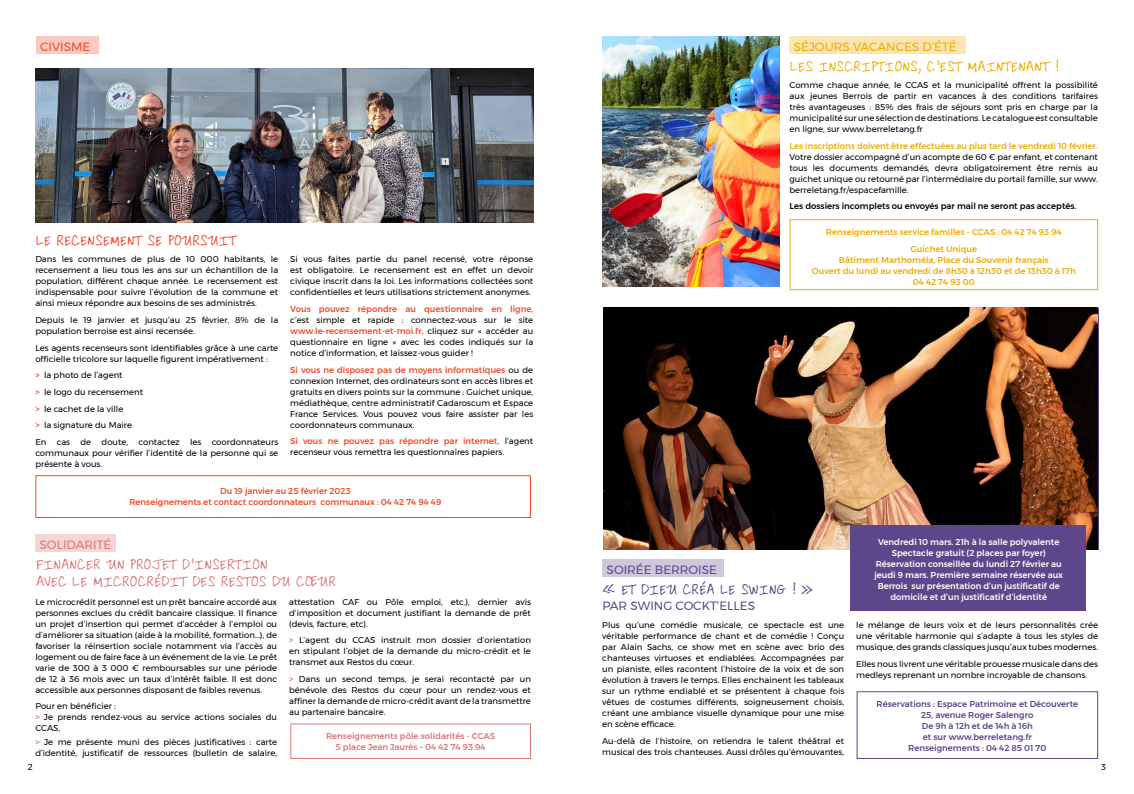
<style>
.page{position:relative;width:1134px;height:794px;background:#fff}
.page>*{position:absolute;margin:0;border:0;box-sizing:border-box;transform-origin:0 0}
.t1{font:15px "Ardleys Hand";color:#db7878}
.t2{font:15px "Ardleys Hand";color:#f0ab00}
.t3{font:15px "Ardleys Hand";color:#f04d2c}
.t4{font:15px "Ardleys Hand";color:#5e468b}
.t5{font:12px "Montserrat";color:#5e468b}
.t6{font:12px "Montserrat";color:#f0ab00}
.t7{font:12px "Montserrat";color:#db7878}
.t8{font:12px "Montserrat";color:#f04d2c}
.t9{font:8.5px/11px "Montserrat";color:#000;text-align:justify}
.t10{font:500 8.5px/11px "Montserrat";color:#fff;text-align:center}
.t11{font:500 8.5px "Montserrat";color:#f0ab00}
.t12{font:500 8.5px "Montserrat";color:#5e468b}
.t13{font:500 8.5px "Montserrat";color:#f04d2c}
.t14{font:500 8.5px "Montserrat";color:#db7878}
.t15{font:500 8.5px "Montserrat";color:#000}
.s1{font-weight:500;color:#f04d2c}
.s2{font-weight:500;color:#db7878}
.s3{font-weight:500;color:#f0ab00}
</style>
<div class="page">
<div style="left:290px;top:723px;width:241px;height:36px;border:1px solid #db7878"></div>
<div style="left:35px;top:534px;width:81px;height:18px;background:#f4d6d6"></div>
<div style="left:35px;top:475px;width:496px;height:43px;border:1px solid #f04d2c"></div>
<div style="left:36px;top:36px;width:62px;height:18px;background:#fac9c0"></div>
<img style="left:603px;top:308px;width:495px;height:241px">
<div style="left:850px;top:525px;width:236px;height:85px;background:#5e468b"></div>
<div style="left:857px;top:691px;width:241px;height:68px;border:1px solid #5e468b"></div>
<div style="left:602px;top:559px;width:121px;height:18px;background:#cfc7dc"></div>
<div style="left:789px;top:219px;width:309px;height:71px;border:1px solid #f0ab00"></div>
<div style="left:789px;top:36px;width:177px;height:18px;background:#fae5b3"></div>
<img style="left:602px;top:36px;width:177px;height:251px">
<img style="left:35px;top:68px;width:498px;height:155px">
<p class="t8" style="left:40px;top:37px;width:52px">CIVISME</p>
<p class="t3" style="left:35px;top:231px;width:202px">LE RECENSEMENT SE POURSUIT</p>
<p class="t9" style="left:35px;top:254px;width:244px">Dans les communes de plus de 10 000 habitants, le recensement a lieu tous les ans sur un échantillon de la population, différent chaque année. Le recensement est indispensable pour suivre l’évolution de la commune et ainsi mieux répondre aux besoins de ses administrés.</p>
<p class="t9" style="left:35px;top:314px;width:244px">Depuis le 19 janvier et jusqu’au 25 février, 8% de la population berroise est ainsi recensée.</p>
<p class="t9" style="left:35px;top:342px;width:244px">Les agents recenseurs sont identifiables grâce à une carte officielle tricolore sur laquelle figurent impérativement :</p>
<p class="t9" style="left:35px;top:370px;width:89px"><span class="s1">&gt;</span> la photo de l’agent</p>
<p class="t9" style="left:35px;top:386px;width:109px"><span class="s1">&gt;</span> le logo du recensement</p>
<p class="t9" style="left:35px;top:403px;width:89px"><span class="s1">&gt;</span> le cachet de la ville</p>
<p class="t9" style="left:35px;top:420px;width:98px"><span class="s1">&gt;</span> la signature du Maire</p>
<p class="t9" style="left:35px;top:436px;width:244px">En cas de doute, contactez les coordonnateurs communaux pour vérifier l’identité de la personne qui se présente à vous.</p>
<p class="t9" style="left:290px;top:254px;width:244px">Si vous faites partie du panel recensé, votre réponse est obligatoire. Le recensement est en effet un devoir civique inscrit dans la loi. Les informations collectées sont confidentielles et leurs utilisations strictement anonymes.</p>
<p class="t9" style="left:290px;top:303px;width:244px"><span class="s1">Vous pouvez répondre au questionnaire en ligne, </span>c’est simple et rapide : connectez-vous sur le site <span class="s1">www.le-recensement-et-moi.fr,</span> cliquez sur « accéder au questionnaire en ligne » avec les codes indiqués sur la notice d’information, et laissez-vous guider !</p>
<p class="t9" style="left:290px;top:364px;width:244px"><span class="s1">Si vous ne disposez pas de moyens informatiques</span> ou de connexion Internet, des ordinateurs sont en accès libres et gratuits en divers points sur la commune : Guichet unique, médiathèque, centre administratif Cadaroscum et Espace France Services. Vous pouvez vous faire assister par les coordonnateurs communaux.</p>
<p class="t9" style="left:290px;top:436px;width:244px"><span class="s1">Si vous ne pouvez pas répondre par internet,</span> l’agent recenseur vous remettra les questionnaires papiers.</p>
<p class="t13" style="left:220px;top:484px;width:132px">Du 19 janvier au 25 février 2023</p>
<p class="t13" style="left:129px;top:495px;width:313px">Renseignements et contact coordonnateurs communaux : 04 42 74 94 49</p>
<p class="t7" style="left:40px;top:536px;width:73px">SOLIDARITÉ</p>
<p class="t1" style="left:35px;top:555px;width:233px">FINANCER UN PROJET D’INSERTION</p>
<p class="t1" style="left:35px;top:571px;width:302px">AVEC LE MICROCRÉDIT DES RESTOS DU CŒUR</p>
<p class="t9" style="left:35px;top:596px;width:243px">Le microcrédit personnel est un prêt bancaire accordé aux personnes exclues du crédit bancaire classique. Il finance un projet d’insertion qui permet d’accéder à l’emploi ou d’améliorer sa situation (aide à la mobilité, formation…), de favoriser la réinsertion sociale notamment via l’accès au logement ou de faire face à un événement de la vie. Le prêt varie de 300 à 3 000 € remboursables sur une période de 12 à 36 mois avec un taux d’intérêt faible. Il est donc accessible aux personnes disposant de faibles revenus.</p>
<p class="t9" style="left:35px;top:700px;width:82px">Pour en bénéficier :</p>
<p class="t9" style="left:35px;top:711px;width:243px"><span class="s2">&gt;</span> Je prends rendez-vous au service actions sociales du<br>CCAS,</p>
<p class="t9" style="left:35px;top:736px;width:243px"><span class="s2">&gt;</span> Je me présente muni des pièces justificatives : carte d’identité, justificatif de ressources (bulletin de salaire,</p>
<p class="t9" style="left:289px;top:596px;width:243px">attestation CAF ou Pôle emploi, etc.), dernier avis d’imposition et document justifiant la demande de prêt (devis, facture, etc).</p>
<p class="t9" style="left:289px;top:634px;width:243px"><span class="s2">&gt;</span> L’agent du CCAS instruit mon dossier d’orientation en stipulant l’objet de la demande du micro-crédit et le transmet aux Restos du cœur.</p>
<p class="t9" style="left:289px;top:673px;width:243px"><span class="s2">&gt;</span> Dans un second temps, je serai recontacté par un bénévole des Restos du cœur pour un rendez-vous et affiner la demande de micro-crédit avant de la transmettre au partenaire bancaire.</p>
<p class="t14" style="left:326px;top:729px;width:171px">Renseignements pôle solidarités - CCAS</p>
<p class="t14" style="left:336px;top:740px;width:152px">5 place Jean Jaurès – 04 42 74 93 94</p>
<p class="t6" style="left:794px;top:37px;width:164px">SÉJOURS VACANCES D’ÉTÉ</p>
<p class="t2" style="left:789px;top:57px;width:270px">LES INSCRIPTIONS, C’EST MAINTENANT !</p>
<p class="t9" style="left:789px;top:79px;width:310px">Comme chaque année, le CCAS et la municipalité offrent la possibilité aux jeunes Berrois de partir en vacances à des conditions tarifaires très avantageuses : 85% des frais de séjours sont pris en charge par la municipalité sur une sélection de destinations. Le catalogue est consultable en ligne, sur www.berreletang.fr</p>
<p class="t9" style="left:789px;top:140px;width:310px"><span class="s3">Les inscriptions doivent être effectuées au plus tard le vendredi 10 février.<br></span>Votre dossier accompagné d’un acompte de 60 € par enfant, et contenant tous les documents demandés, devra obligatoirement être remis au guichet unique ou retourné par l’intermédiaire du portail famille, sur www. berreletang.fr/espacefamille.</p>
<p class="t15" style="left:789px;top:200px;width:288px">Les dossiers incomplets ou envoyés par mail ne seront pas acceptés.</p>
<p class="t11" style="left:826px;top:225px;width:237px">Renseignements service familles - CCAS : 04 42 74 93 94</p>
<p class="t11" style="left:910px;top:242px;width:68px">Guichet Unique</p>
<p class="t11" style="left:839px;top:253px;width:211px">Bâtiment Marthoméla, Place du Souvenir français</p>
<p class="t11" style="left:812px;top:264px;width:265px">Ouvert du lundi au vendredi de 8h30 à 12h30 et de 13h30 à 17h</p>
<p class="t11" style="left:913px;top:275px;width:63px">04 42 74 93 00</p>
<p class="t5" style="left:607px;top:560px;width:112px">SOIRÉE BERROISE</p>
<p class="t4" style="left:602px;top:580px;width:213px">« ET DIEU CRÉA LE SWING ! »</p>
<p class="t5" style="left:602px;top:596px;width:154px">PAR SWING COCKT’ELLES</p>
<p class="t9" style="left:602px;top:620px;width:243px">Plus qu’une comédie musicale, ce spectacle est une véritable performance de chant et de comédie ! Conçu par Alain Sachs, ce show met en scène avec brio des chanteuses virtuoses et endiablées. Accompagnées par un pianiste, elles racontent l’histoire de la voix et de son évolution à travers le temps. Elles enchainent les tableaux sur un rythme endiablé et se présentent à chaque fois vêtues de costumes différents, soigneusement choisis, créant une ambiance visuelle dynamique pour une mise en scène efficace.</p>
<p class="t9" style="left:602px;top:735px;width:243px">Au-delà de l’histoire, on retiendra le talent théâtral et musical des trois chanteuses. Aussi drôles qu’émouvantes,</p>
<p class="t10" style="left:878px;top:536px;width:183px">Vendredi 10 mars. 21h à la salle polyvalente</p>
<p class="t10" style="left:892px;top:547px;width:156px">Spectacle gratuit (2 places par foyer)</p>
<p class="t10" style="left:874px;top:558px;width:190px">Réservation conseillée du lundi 27 février au jeudi 9 mars. Première semaine réservée aux Berrois sur présentation d’un justificatif de domicile et d’un justificatif d’identité</p>
<p class="t9" style="left:856px;top:620px;width:243px">le mélange de leurs voix et de leurs personnalités crée une véritable harmonie qui s’adapte à tous les styles de musique, des grands classiques jusqu’aux tubes modernes.</p>
<p class="t9" style="left:856px;top:658px;width:243px">Elles nous livrent une véritable prouesse musicale dans des medleys reprenant un nombre incroyable de chansons.</p>
<p class="t12" style="left:876px;top:697px;width:203px">Réservations : Espace Patrimoine et Découverte</p>
<p class="t12" style="left:921px;top:708px;width:114px">25, avenue Roger Salengro</p>
<p class="t12" style="left:922px;top:719px;width:113px">De 9h à 12h et de 14h à 16h</p>
<p class="t12" style="left:923px;top:730px;width:111px">et sur www.berreletang.fr</p>
<p class="t12" style="left:908px;top:741px;width:140px">Renseignements : 04 42 85 01 70</p>
<p class="t9" style="left:28px;top:761px;width:6px">2</p>
<p class="t9" style="left:1101px;top:761px;width:6px">3</p>
</div>
